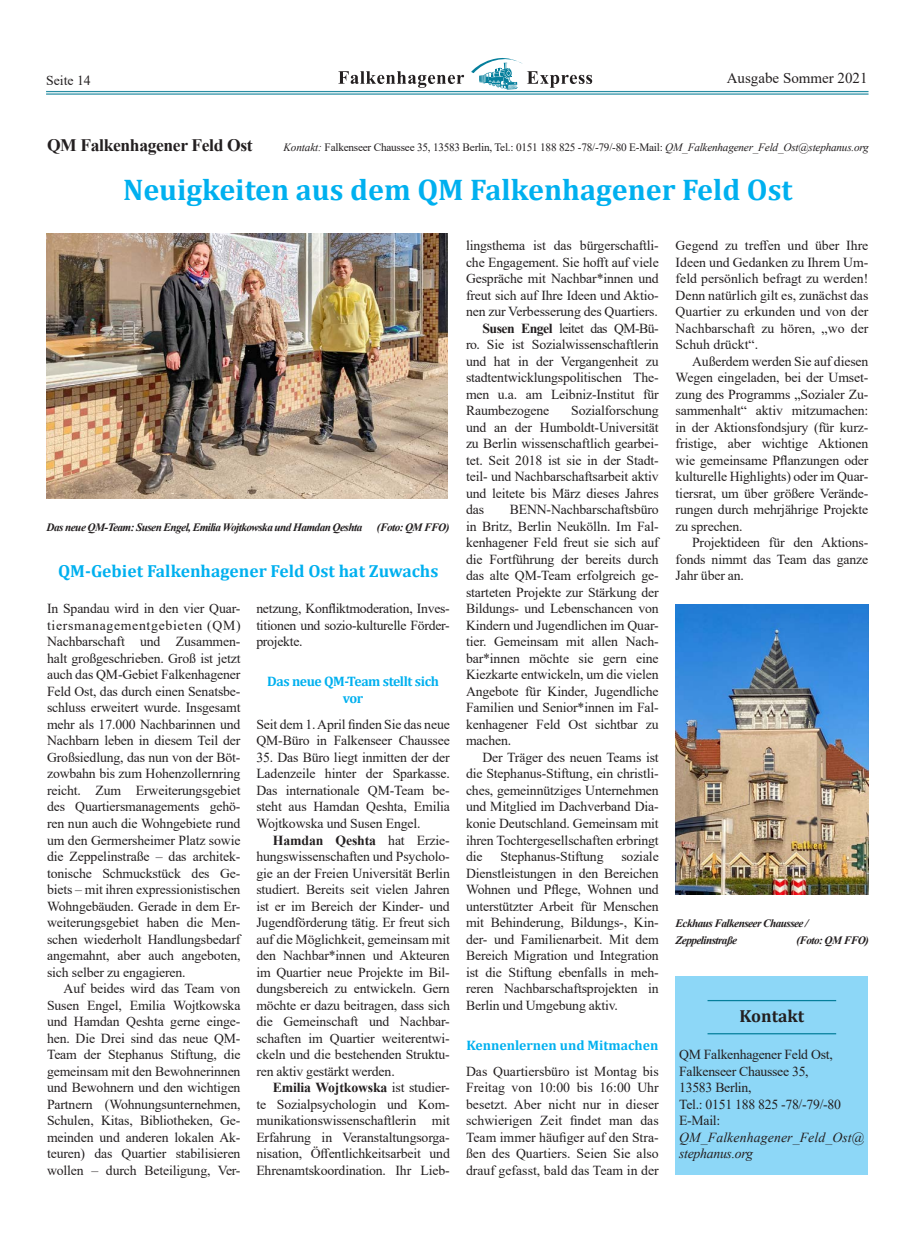
<style>
.page{position:relative;width:904px;height:1241px;background:#fff}
.page>*{position:absolute;margin:0;border:0;box-sizing:border-box;transform-origin:0 0}
.t1{font:700 30px "Cambria";color:#00b0ef}
.t2{font:700 17.5px "Cambria";color:#00b0ef}
.t3{font:700 17.5px "Times New Roman";letter-spacing:-.02em;color:#231f20}
.t4{font:700 17.5px "Cambria";color:#231f20}
.t5{font:15px "Times New Roman";color:#231f20}
.t6{font:13.75px/16.5px "Times New Roman";letter-spacing:-.01em;color:#231f20;text-align:justify}
.t7{font:italic 13.75px/16.5px "Times New Roman";letter-spacing:.01em;color:#231f20}
.t8{font:700 13.75px/16.5px "Cambria";letter-spacing:-.03em;color:#00b0ef;text-align:center}
.t9{font:13.75px "Times New Roman";letter-spacing:-.04em;color:#231f20}
.t10{font:700 13.75px "Cambria";letter-spacing:-.01em;color:#00b0ef}
.t11{font:italic 700 11.25px/16.5px "Times New Roman";letter-spacing:-.05em;color:#231f20}
.t12{font:11.25px "Times New Roman";letter-spacing:-.02em;color:#231f20}
.s1{font-style:italic}
.s2{font-weight:700}
</style>
<div class="page">
<hr style="left:46px;top:91px;width:822px;height:1px;background:#2a8fa4">
<hr style="left:46px;top:93px;width:822px;height:2px;background:#2a8fa4">
<svg style="left:338px;top:71px;width:126px;height:17px"></svg>
<svg style="left:471px;top:58px;width:121px;height:32px"></svg>
<div style="left:675px;top:976px;width:193px;height:198px;background:#8dd7f7"></div>
<hr style="left:707px;top:999px;width:129px;height:2px;background:#057f9c">
<hr style="left:707px;top:1032px;width:129px;height:2px;background:#057f9c">
<img style="left:675px;top:604px;width:193px;height:290px">
<img style="left:46px;top:234px;width:402px;height:264px">
<p class="t6" style="left:46px;top:72px;width:46px">Seite 14</p>
<p class="t5" style="left:726px;top:68px;width:142px">Ausgabe Sommer 2021</p>
<p class="t3" style="left:47px;top:132px;width:207px">QM Falkenhagener Feld Ost</p>
<p class="t12" style="left:283px;top:139px;width:587px"><span class="s1">Kontakt:</span> Falkenseer Chaussee 35, 13583 Berlin, Tel.: 0151 188 825 -78/-79/-80 E-Mail: <span class="s1">QM_Falkenhagener_Feld_Ost@stephanus.org</span></p>
<h1 class="t1" style="left:123px;top:169px;width:671px">Neuigkeiten aus dem QM Falkenhagener Feld Ost</h1>
<p class="t6" style="left:675px;top:237px;width:194px">Gegend zu treffen und über Ihre Ideen und Gedanken zu Ihrem Um&shy;feld persönlich befragt zu werden!<br>Denn natürlich gilt es, zunächst das Quartier zu erkunden und von der Nachbarschaft zu hören, „wo der Schuh drückt“.</p>
<p class="t6" style="left:675px;top:352px;width:194px;text-indent:17px">Außerdem werden Sie auf diesen Wegen eingeladen, bei der Umset&shy;zung des Programms „Sozialer Zu&shy;sammenhalt“ aktiv mitzumachen: in der Aktionsfondsjury (für kurz&shy;fristige, aber wichtige Aktionen wie gemeinsame Pflanzungen oder kulturelle Highlights) oder im Quar&shy;tiersrat, um über größere Verände&shy;rungen durch mehrjährige Projekte zu sprechen.</p>
<p class="t6" style="left:675px;top:534px;width:194px;text-align:right">Projektideen für den Aktions&shy;fonds nimmt das Team das ganze</p>
<p class="t6" style="left:466px;top:237px;width:194px">lingsthema ist das bürgerschaftli-</p>
<p class="t6" style="left:466px;top:253px;width:194px">che Engagement. Sie hofft auf viele</p>
<p class="t6" style="left:466px;top:270px;width:194px">Gespräche mit Nachbar*innen und</p>
<p class="t6" style="left:466px;top:286px;width:194px">freut sich auf Ihre Ideen und Aktio-</p>
<p class="t6" style="left:466px;top:303px;width:193px">nen zur Verbesserung des Quartiers.</p>
<p class="t9" style="left:482px;top:318px;width:178px"><span class="s2">Susen Engel</span> leitet das QM-Bü-</p>
<p class="t6" style="left:466px;top:336px;width:194px">ro. Sie ist Sozialwissenschaftlerin</p>
<p class="t6" style="left:466px;top:352px;width:194px">und hat in der Vergangenheit zu</p>
<p class="t6" style="left:466px;top:369px;width:194px">stadtentwicklungspolitischen The-</p>
<p class="t6" style="left:466px;top:385px;width:194px">men u.a. am Leibniz-Institut für</p>
<p class="t6" style="left:466px;top:402px;width:85px">Raumbezogene</p>
<p class="t6" style="left:466px;top:402px;width:194px;text-indent:105px">Sozialforschung und an der Humboldt-Universität zu Berlin wissenschaftlich gearbei&shy;tet. Seit 2018 ist sie in der Stadt&shy;teil- und Nachbarschaftsarbeit aktiv und leitete bis März dieses Jahres das</p>
<p class="t6" style="left:466px;top:501px;width:194px;text-indent:44px">BENN-Nachbarschaftsbüro in Britz, Berlin Neukölln. Im Fal&shy;kenhagener Feld freut sie sich auf die Fortführung der bereits durch das alte QM-Team erfolgreich ge&shy;starteten Projekte zur Stärkung der Bildungs- und Lebenschancen von Kindern und Jugendlichen im Quar&shy;tier. Gemeinsam mit allen Nach&shy;bar*innen möchte sie gern eine Kiezkarte entwickeln, um die vielen Angebote für Kinder, Jugendliche Familien und Senior*innen im Fal&shy;kenhagener Feld Ost sichtbar zu machen.</p>
<p class="t6" style="left:466px;top:748px;width:194px;text-indent:16px">Der Träger des neuen Teams ist die Stephanus-Stiftung, ein christli&shy;ches, gemeinnütziges Unternehmen und Mitglied im Dachverband Dia&shy;konie Deutschland. Gemeinsam mit ihren Tochtergesellschaften erbringt die</p>
<p class="t11" style="left:47px;top:518px;width:317px">Das neue QM-Team: Susen Engel, Emilia Wojtkowska und Hamdan Qeshta</p>
<p class="t11" style="left:377px;top:518px;width:74px">(Foto: QM FFO)</p>
<p class="t2" style="left:58px;top:559px;width:382px">QM-Gebiet Falkenhagener Feld Ost hat Zuwachs</p>
<p class="t6" style="left:675px;top:567px;width:70px">Jahr über an.</p>
<p class="t6" style="left:256px;top:600px;width:195px">netzung, Konfliktmoderation, Inves&shy;titionen und sozio-kulturelle Förder&shy;projekte.</p>
<p class="t8" style="left:267px;top:673px;width:173px">Das neue QM-Team stellt sich vor</p>
<p class="t6" style="left:256px;top:715px;width:195px">Seit dem 1. April finden Sie das neue<br>QM-Büro in Falkenseer Chaussee</p>
<p class="t6" style="left:256px;top:748px;width:195px">35. Das Büro liegt inmitten der der Ladenzeile hinter der Sparkasse.<br>Das internationale QM-Team be&shy;steht aus Hamdan Qeshta, Emilia Wojtkowska und Susen Engel.</p>
<p class="t6" style="left:256px;top:831px;width:195px;text-indent:17px"><span class="s2">Hamdan Qeshta</span> hat Erzie&shy;hungswissenschaften und Psycholo&shy;gie an der Freien Universität Berlin studiert. Bereits seit vielen Jahren ist er im Bereich der Kinder- und Jugendförderung tätig. Er freut sich auf die Möglichkeit, gemeinsam mit den Nachbar*innen und Akteuren im Quartier neue Projekte im Bil&shy;dungsbereich zu entwickeln. Gern möchte er dazu beitragen, dass sich die Gemeinschaft und Nachbar&shy;schaften im Quartier weiterentwi&shy;ckeln und die bestehenden Struktu&shy;ren aktiv gestärkt werden.</p>
<p class="t6" style="left:256px;top:1078px;width:195px;text-indent:17px"><span class="s2">Emilia Wojtkowska</span> ist studier&shy;te Sozialpsychologin und Kom&shy;munikationswissenschaftlerin mit Erfahrung in Veranstaltungsorga&shy;nisation, Öffentlichkeitsarbeit und Ehrenamtskoordination. Ihr Lieb-</p>
<p class="t6" style="left:47px;top:600px;width:195px">In Spandau wird in den vier Quar&shy;tiersmanagementgebieten (QM)<br>Nachbarschaft und Zusammen&shy;halt großgeschrieben. Groß ist jetzt auch das QM-Gebiet Falkenhagener Feld Ost, das durch einen Senatsbe&shy;schluss erweitert wurde. Insgesamt mehr als 17.000 Nachbarinnen und Nachbarn leben in diesem Teil der Großsiedlung, das nun von der Böt&shy;zowbahn bis zum Hohenzollernring reicht. Zum Erweiterungsgebiet des Quartiersmanagements gehö&shy;ren nun auch die Wohngebiete rund um den Germersheimer Platz sowie die Zeppelinstraße – das architek&shy;tonische Schmuckstück des Ge&shy;biets – mit ihren expressionistischen Wohngebäuden. Gerade in dem Er&shy;weiterungsgebiet haben die Men&shy;schen wiederholt Handlungsbedarf angemahnt, aber auch angeboten, sich selber zu engagieren.</p>
<p class="t6" style="left:47px;top:979px;width:195px;text-indent:17px">Auf beides wird das Team von Susen Engel, Emilia Wojtkowska und Hamdan Qeshta gerne einge&shy;hen. Die Drei sind das neue QM-Team der Stephanus Stiftung, die gemeinsam mit den Bewohnerinnen und Bewohnern und den wichtigen Partnern (Wohnungsunternehmen, Schulen, Kitas, Bibliotheken, Ge&shy;meinden und anderen lokalen Ak&shy;teuren) das Quartier stabilisieren wollen – durch Beteiligung, Ver-</p>
<p class="t6" style="left:466px;top:847px;width:194px;text-indent:155px">soziale Dienstleistungen in den Bereichen Wohnen und Pflege, Wohnen und unterstützter Arbeit für Menschen mit Behinderung, Bildungs-, Kin&shy;der- und Familienarbeit. Mit dem Bereich Migration und Integration ist die Stiftung ebenfalls in meh&shy;reren Nachbarschaftsprojekten in Berlin und Umgebung aktiv.</p>
<p class="t10" style="left:466px;top:1035px;width:194px">Kennenlernen und Mitmachen</p>
<p class="t6" style="left:466px;top:1062px;width:194px">Das Quartiersbüro ist Montag bis Freitag von 10:00 bis 16:00 Uhr besetzt. Aber nicht nur in dieser schwierigen Zeit findet man das Team immer häufiger auf den Stra&shy;ßen des Quartiers. Seien Sie also drauf gefasst, bald das Team in der</p>
<p class="t6" style="left:500px;top:847px;width:105px">Stephanus-Stiftung</p>
<p class="t11" style="left:675px;top:914px;width:134px">Eckhaus Falkenseer Chaussee /<br>Zeppelinstraße</p>
<p class="t11" style="left:796px;top:931px;width:74px">(Foto: QM FFO)</p>
<p class="t4" style="left:739px;top:1003px;width:66px">Kontakt</p>
<p class="t6" style="left:679px;top:1045px;width:163px;text-align:left">QM Falkenhagener Feld Ost,<br>Falkenseer Chaussee 35,<br>13583 Berlin,<br>Tel.: 0151 188 825 -78/-79/-80<br>E-Mail:</p>
<p class="t7" style="left:679px;top:1128px;width:187px">QM_Falkenhagener_Feld_Ost@ stephanus.org</p>
</div>
